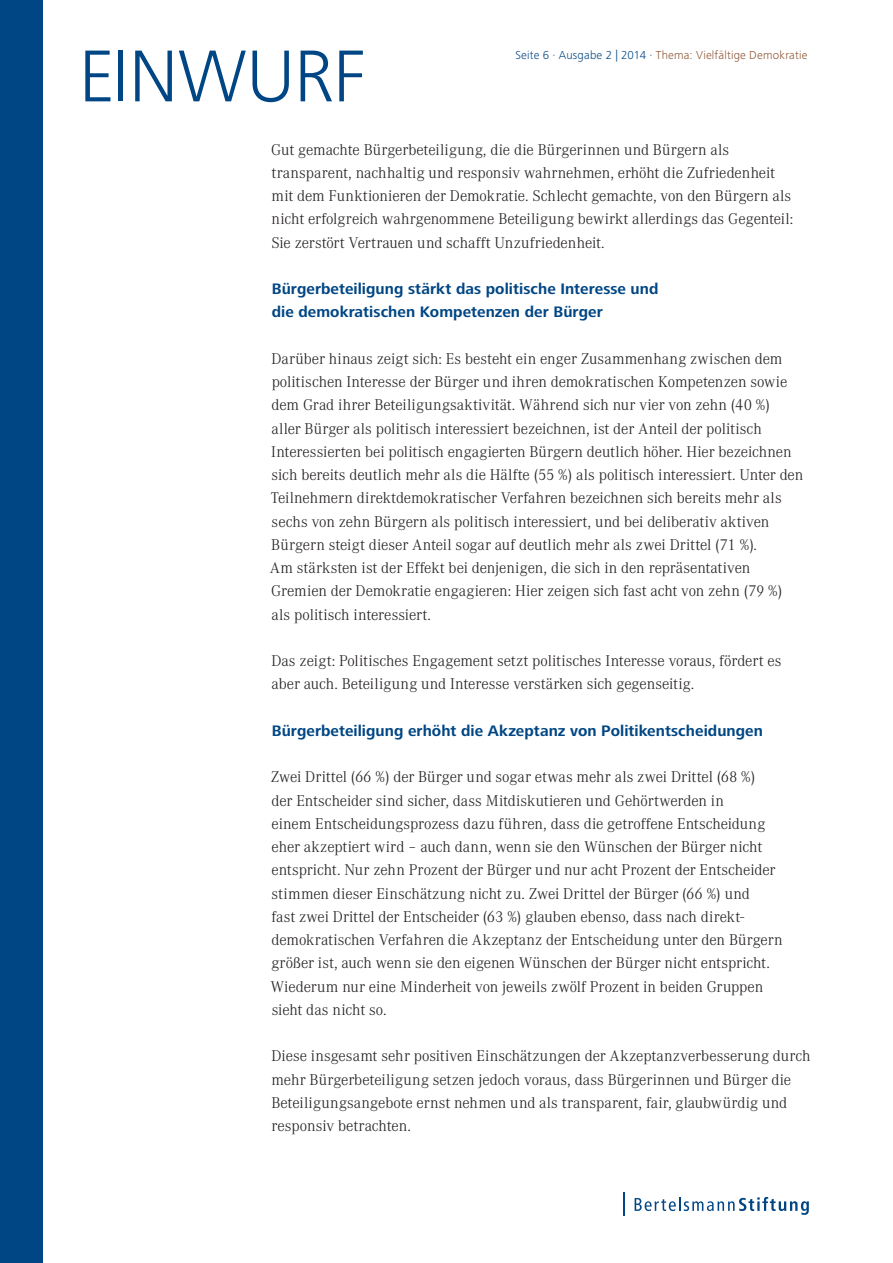
<style>
.page{position:relative;width:893px;height:1263px;background:#fff}
.page>*{position:absolute;margin:0;border:0;box-sizing:border-box;transform-origin:0 0}
.t1{font:300 76.05px "Frutiger Next LT";color:#004684}
.t2{font:700 15.75px/23.2px "Frutiger Next LT";letter-spacing:.005em;color:#004684}
.t3{font:300 15.3px/23.2px "Corporate ABQ";letter-spacing:-.005em;color:#231f20}
.t4{font:300 12px "Frutiger Next LT";letter-spacing:.015em;color:#8a5331}
.s1{color:#004684}
</style>
<div class="page">
<svg style="left:635px;top:1197px;width:174px;height:18px"></svg>
<svg style="left:623px;top:1192px;width:1px;height:24px"></svg>
<div style="left:0;top:0;width:43px;height:1263px;background:#004684"></div>
<h1 class="t1" style="left:79px;top:34px;width:103px">einwu</h1>
<h1 class="t1" style="left:294px;top:34px;width:73px">rf</h1>
<p class="t4" style="left:515px;top:49px;width:294px"><span class="s1">Seite 6 · Ausgabe 2 | 2014 ·</span> Thema: Vielfältige Demokratie</p>
<p class="t3" style="left:271px;top:138px;width:524px">Gut gemachte Bürgerbeteiligung, die die Bürgerinnen und Bürgern als transparent, nachhaltig und responsiv wahrnehmen, erhöht die Zufriedenheit mit dem Funktionieren der Demokratie. Schlecht gemachte, von den Bürgern als nicht erfolgreich wahrgenommene Beteiligung bewirkt allerdings das Gegenteil:<br>Sie zerstört Vertrauen und schafft Unzufriedenheit.</p>
<p class="t2" style="left:272px;top:277px;width:388px">Bürgerbeteiligung stärkt das politische Interesse und die demokratischen Kompetenzen der Bürger</p>
<p class="t3" style="left:270px;top:347px;width:535px">Darüber hinaus zeigt sich: Es besteht ein enger Zusammenhang zwischen dem politischen Interesse der Bürger und ihren demokratischen Kompetenzen sowie dem Grad ihrer Beteiligungsaktivität. Während sich nur vier von zehn (40 %)<br>aller Bürger als politisch interessiert bezeichnen, ist der Anteil der politisch Interessierten bei politisch engagierten Bürgern deutlich höher. Hier bezeichnen sich bereits deutlich mehr als die Hälfte (55 %) als politisch interessiert. Unter den Teilnehmern direktdemokratischer Verfahren bezeichnen sich bereits mehr als sechs von zehn Bürgern als politisch interessiert, und bei deliberativ aktiven Bürgern steigt dieser Anteil sogar auf deutlich mehr als zwei Drittel (71 %).<br>Am stärksten ist der Effekt bei denjenigen, die sich in den repräsentativen Gremien der Demokratie engagieren: Hier zeigen sich fast acht von zehn (79 %) als politisch interessiert.</p>
<p class="t3" style="left:271px;top:649px;width:512px">Das zeigt: Politisches Engagement setzt politisches Interesse voraus, fördert es aber auch. Beteiligung und Interesse verstärken sich gegenseitig.</p>
<p class="t2" style="left:272px;top:719px;width:493px">Bürgerbeteiligung erhöht die Akzeptanz von Politikentscheidungen</p>
<p class="t3" style="left:270px;top:766px;width:514px">Zwei Drittel (66 %) der Bürger und sogar etwas mehr als zwei Drittel (68 %)<br>der Entscheider sind sicher, dass Mitdiskutieren und Gehörtwerden in<br>einem Entscheidungsprozess dazu führen, dass die getroffene Entscheidung eher akzeptiert wird – auch dann, wenn sie den Wünschen der Bürger nicht entspricht. Nur zehn Prozent der Bürger und nur acht Prozent der Entscheider stimmen dieser Einschätzung nicht zu. Zwei Drittel der Bürger (66 %) und<br>fast zwei Drittel der Entscheider (63 %) glauben ebenso, dass nach direkt&shy;demokratischen Verfahren die Akzeptanz der Entscheidung unter den Bürgern größer ist, auch wenn sie den eigenen Wünschen der Bürger nicht entspricht.<br>Wiederum nur eine Minderheit von jeweils zwölf Prozent in beiden Gruppen sieht das nicht so.</p>
<p class="t3" style="left:271px;top:1045px;width:541px">Diese insgesamt sehr positiven Einschätzungen der Akzeptanzverbesserung durch mehr Bürgerbeteiligung setzen jedoch voraus, dass Bürgerinnen und Bürger die Beteiligungsangebote ernst nehmen und als transparent, fair, glaubwürdig und responsiv betrachten.</p>
</div>
